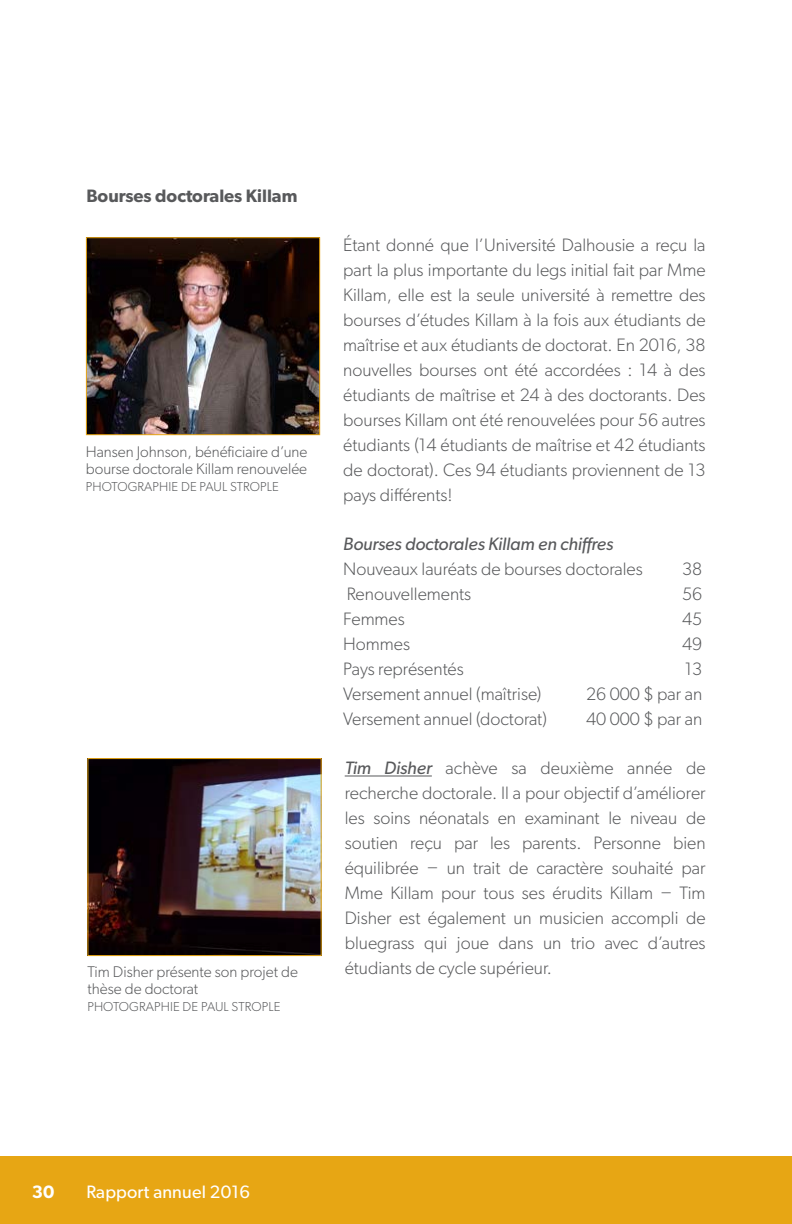
<style>
.page{position:relative;width:792px;height:1224px;background:#fff}
.page>*{position:absolute;margin:0;border:0;box-sizing:border-box;transform-origin:0 0}
.Body_Text_-_Justifie{font:300 18px/25px "Gibson";color:#58595b;text-align:justify}
.lists_-_school_updat{font:300 18px "Gibson";color:#58595b}
.Body_Text_-_Justifie-2{font:italic 18px "Gibson";letter-spacing:-.005em;color:#58595b}
.SubHead-_Sans{font:600 18px "Gibson";color:#58595b}
.t1{font:18px "Gibson";letter-spacing:.01em;color:#fff}
.t2{font:600 18px "Gibson";color:#fff}
.Captions{font:300 15.6px/17px "Gibson";color:#58595b}
.Captions-2{font:300 13px "Gibson";letter-spacing:.01em;color:#58595b}
.s1{font-weight:400;font-style:italic}
</style>
<div class="page">
<div style="left:0;top:1157px;width:792px;height:67px;background:#e7a614"></div>
<hr style="left:345px;top:776px;width:87px;height:1px;background:#58595b">
<img style="left:88px;top:239px;width:230px;height:194px">
<div style="left:86px;top:237px;width:234px;height:198px;border:1px solid #e7a614"></div>
<img style="left:89px;top:760px;width:231px;height:194px">
<div style="left:87px;top:758px;width:235px;height:198px;border:1px solid #e7a614"></div>
<p class="SubHead-_Sans" style="left:86px;top:185px;width:213px">Bourses doctorales Killam</p>
<p class="Captions" style="left:86px;top:443px;width:223px">Hansen Johnson, bénéficiaire d’une bourse doctorale Killam renouvelée</p>
<p class="Captions-2" style="left:86px;top:478px;width:194px">PHOTOGRAPHIE DE PAUL STROPLE</p>
<p class="Captions" style="left:87px;top:963px;width:212px">Tim Disher présente son projet de thèse de doctorat</p>
<p class="Captions-2" style="left:87px;top:999px;width:194px">PHOTOGRAPHIE DE PAUL STROPLE</p>
<p class="Body_Text_-_Justifie" style="left:343px;top:232px;width:364px">Étant donné que l’Université Dalhousie a reçu la part la plus importante du legs initial fait par Mme Killam, elle est la seule université à remettre des bourses d’études Killam à la fois aux étudiants de maîtrise et aux étudiants de doctorat. En 2016, 38 nouvelles bourses ont été accordées : 14 à des étudiants de maîtrise et 24 à des doctorants. Des bourses Killam ont été renouvelées pour 56 autres étudiants (14 étudiants de maîtrise et 42 étudiants de doctorat). Ces 94 étudiants proviennent de 13 pays différents!</p>
<p class="Body_Text_-_Justifie-2" style="left:343px;top:533px;width:272px">Bourses doctorales Killam en chiffres</p>
<p class="lists_-_school_updat" style="left:343px;top:558px;width:301px">Nouveaux lauréats de bourses doctorales</p>
<p class="lists_-_school_updat" style="left:682px;top:558px;width:22px">38</p>
<p class="lists_-_school_updat" style="left:347px;top:583px;width:126px">Renouvellements</p>
<p class="lists_-_school_updat" style="left:682px;top:583px;width:22px">56</p>
<p class="lists_-_school_updat" style="left:343px;top:608px;width:63px">Femmes</p>
<p class="lists_-_school_updat" style="left:682px;top:608px;width:22px">45</p>
<p class="lists_-_school_updat" style="left:343px;top:633px;width:68px">Hommes</p>
<p class="lists_-_school_updat" style="left:682px;top:633px;width:22px">49</p>
<p class="lists_-_school_updat" style="left:343px;top:658px;width:122px">Pays représentés</p>
<p class="lists_-_school_updat" style="left:685px;top:658px;width:19px">13</p>
<p class="lists_-_school_updat" style="left:343px;top:683px;width:199px">Versement annuel (maîtrise)</p>
<p class="lists_-_school_updat" style="left:586px;top:683px;width:118px">26 000 $ par an</p>
<p class="lists_-_school_updat" style="left:343px;top:708px;width:205px">Versement annuel (doctorat)</p>
<p class="lists_-_school_updat" style="left:586px;top:708px;width:118px">40 000 $ par an</p>
<p class="Body_Text_-_Justifie" style="left:345px;top:755px;width:362px"><span class="s1">Tim Disher</span> achève sa deuxième année de recherche doctorale. Il a pour objectif d’améliorer les soins néonatals en examinant le niveau de soutien reçu par les parents. Personne bien équilibrée − un trait de caractère souhaité par Mme Killam pour tous ses érudits Killam − Tim Disher est également un musicien accompli de bluegrass qui joue dans un trio avec d’autres étudiants de cycle supérieur.</p>
<p class="t2" style="left:32px;top:1181px;width:24px">30</p>
<p class="t1" style="left:86px;top:1181px;width:165px">Rapport annuel 2016</p>
</div>
